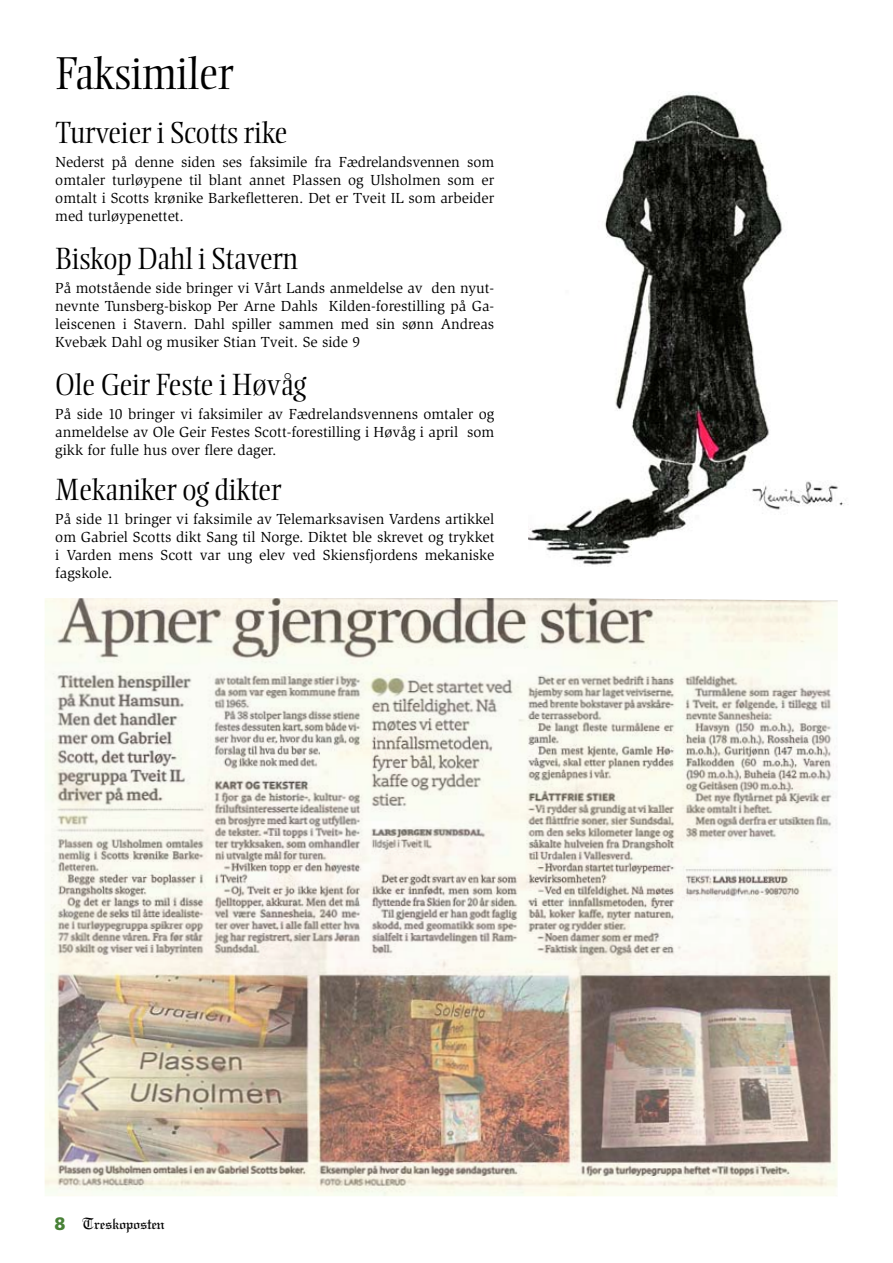
<style>
.page{position:relative;width:893px;height:1263px;background:#fff}
.page>*{position:absolute;margin:0;border:0;box-sizing:border-box;transform-origin:0 0}
.t1{font:300 45px "Ellington";color:#000}
.t2{font:300 30px "Ellington";color:#000}
.t3{font:17.25px "Linotext";letter-spacing:-.02em;color:#000;scale:.96 1}
.t4{font:15px/18px "Slimbach";color:#000;text-align:justify}
.s1{font-family:"Frutiger";font-weight:900;font-size:18px;color:#488137}
</style>
<div class="page">
<img style="left:45px;top:598px;width:793px;height:598px">
<img style="left:529px;top:92px;width:316px;height:473px">
<h1 class="t1" style="left:55px;top:49px;width:179px">Faksimiler</h1>
<h2 class="t2" style="left:55px;top:116px;width:234px">Turveier i Scotts rike</h2>
<p class="t4" style="left:55px;top:153px;width:441px">Nederst på denne siden ses faksimile fra Fædrelandsvennen som omtaler turløypene til blant annet Plassen og Ulsholmen som er omtalt i Scotts krønike Barkefletteren. Det er Tveit IL som arbeider med turløypenettet.</p>
<h2 class="t2" style="left:55px;top:242px;width:244px">Biskop Dahl i Stavern</h2>
<p class="t4" style="left:55px;top:279px;width:441px">På motstående side bringer vi Vårt Lands anmeldelse av den nyut&shy;nevnte Tunsberg-biskop Per Arne Dahls Kilden-forestilling på Ga&shy;leiscenen i Stavern. Dahl spiller sammen med sin sønn Andreas Kvebæk Dahl og musiker Stian Tveit. Se side 9</p>
<h2 class="t2" style="left:55px;top:368px;width:252px">Ole Geir Feste i Høvåg</h2>
<p class="t4" style="left:55px;top:405px;width:441px">På side 10 bringer vi faksimiler av Fædrelandsvennens omtaler og anmeldelse av Ole Geir Festes Scott-forestilling i Høvåg i april som gikk for fulle hus over flere dager.</p>
<h2 class="t2" style="left:55px;top:473px;width:227px">Mekaniker og dikter</h2>
<p class="t4" style="left:55px;top:510px;width:441px">På side 11 bringer vi faksimile av Telemarksavisen Vardens artikkel om Gabriel Scotts dikt Sang til Norge. Diktet ble skrevet og trykket i Varden mens Scott var ung elev ved Skiensfjordens mekaniske fagskole.</p>
<p class="t3" style="left:54px;top:1213px;width:116px"><span class="s1">8</span> Treskoposten</p>
</div>
